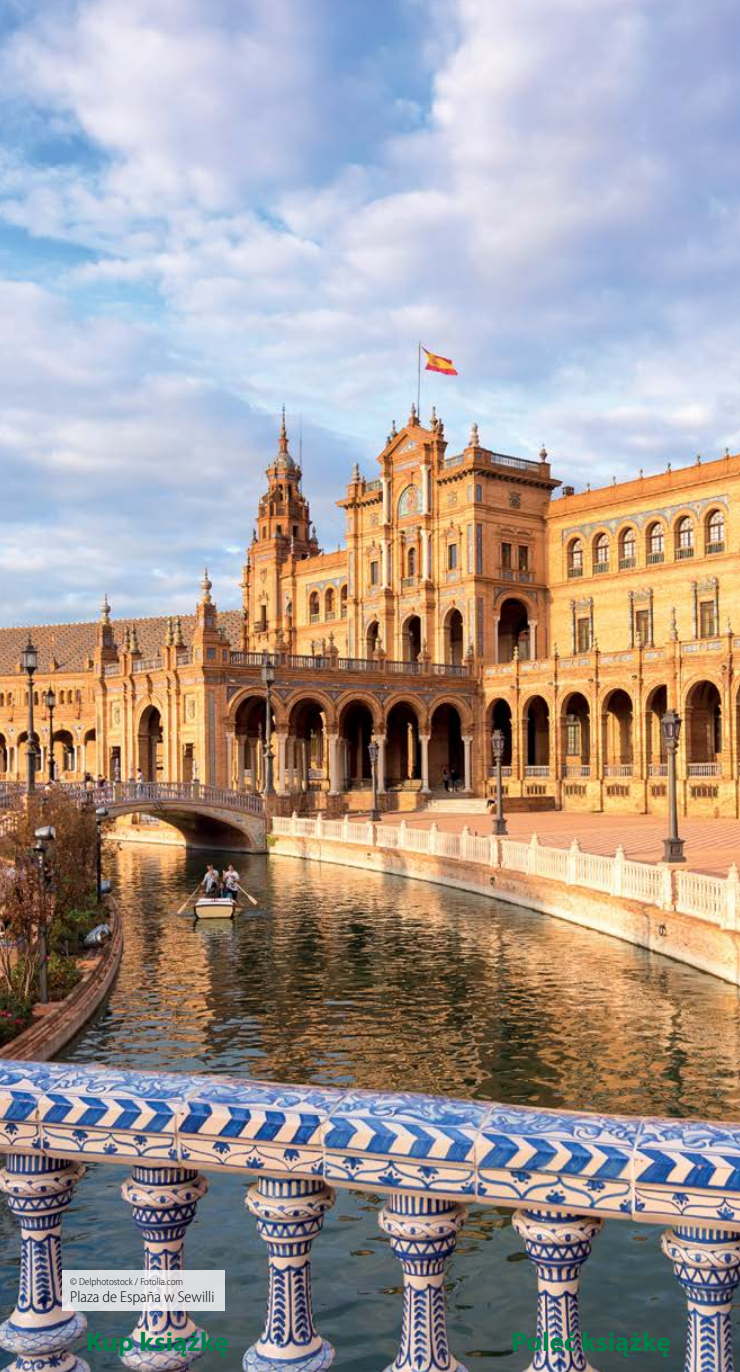
<style>
.page{position:relative;width:740px;height:1372px;background:#fff}
.page>*{position:absolute;margin:0;border:0;box-sizing:border-box;transform-origin:0 0}
.t1{font:700 27px "Myriad Pro";color:#007e49}
.t2{font:300 semi-condensed 15.75px "Myriad Pro";color:#000}
.t3{font:300 semi-condensed 10.12px "Myriad Pro";color:#000}
</style>
<div class="page">
<img style="left:0;top:0;width:740px;height:1371px">
<svg style="left:63px;top:1270px;width:162px;height:40px;background:#dcdee1"></svg>
<p class="t3" style="left:70px;top:1275px;width:114px">© Delphotostock / Fotolia.com</p>
<h2 class="t2" style="left:70px;top:1287px;width:146px">Plaza de España w Sewilli</h2>
<h1 class="t1" style="left:86px;top:1324px;width:144px">Kup książkę</h1>
<h1 class="t1" style="left:512px;top:1324px;width:161px">Poleć książkę</h1>
</div>
